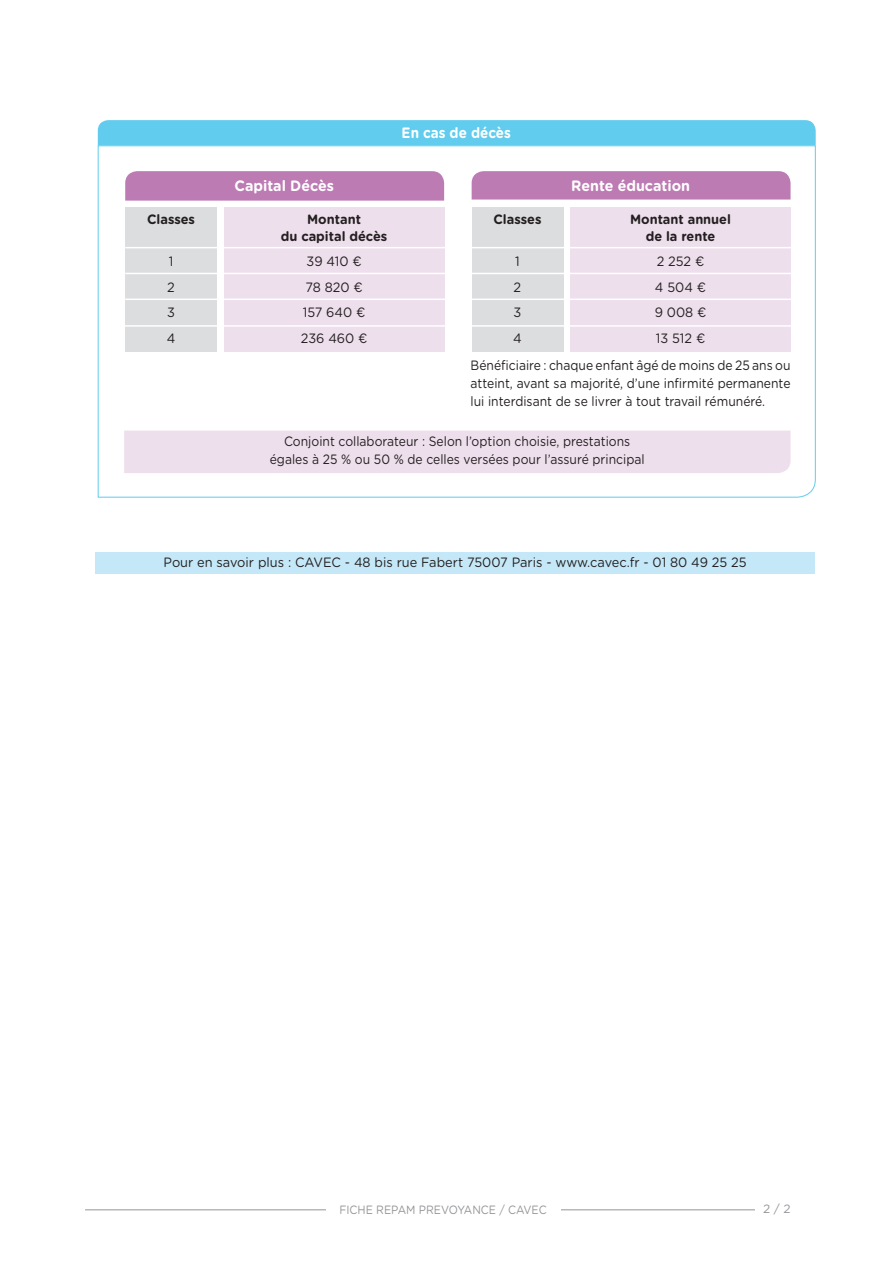
<style>
.page{position:relative;width:893px;height:1263px;background:#fff}
.page>*{position:absolute;margin:0;border:0;box-sizing:border-box;transform-origin:0 0}
.t1{font:700 15px "Gotham Rounded";color:#fff;scale:.95 1}
.t2{font:700 15px "Gotham Rounded";color:#fff;scale:.9 1}
.t3{font:13.5px/18px "Gotham Rounded";color:#231f20;text-align:center;scale:.9 1}
.t4{font:13.5px/25.5px "Gotham Rounded";color:#231f20;scale:.95 1}
.t5{font:700 13.5px/16.5px "Gotham Rounded";color:#231f20;text-align:center;scale:.95 1}
.t6{font:12px "Gotham Rounded";color:#939598;scale:.9 1}
.t7{font:12px "Gotham Rounded";color:#939598}
</style>
<div class="page">
<svg style="left:97px;top:145px;width:719px;height:353px"></svg>
<div style="left:98px;top:120px;width:718px;height:25px;background:#61cced"></div>
<div style="left:124px;top:431px;width:666px;height:42px;background:#eedfed"></div>
<hr style="left:85px;top:1209px;width:710px;height:1px;background:#939598">
<div style="left:326px;top:1204px;width:235px;height:15px;background:#fff"></div>
<div style="left:756px;top:1203px;width:42px;height:17px;background:#fff"></div>
<div style="left:125px;top:207px;width:92px;height:145px;background:#dcdddf"></div>
<div style="left:224px;top:207px;width:220px;height:145px;background:#eedfed"></div>
<svg style="left:125px;top:171px;width:319px;height:30px;background:#be7eb5"></svg>
<hr style="left:125px;top:247px;width:325px;height:1px;background:#fff">
<hr style="left:125px;top:273px;width:325px;height:1px;background:#fff">
<hr style="left:125px;top:299px;width:325px;height:1px;background:#fff">
<hr style="left:124px;top:325px;width:326px;height:2px;background:#fff">
<svg style="left:472px;top:171px;width:318px;height:29px;background:#be7eb5"></svg>
<div style="left:472px;top:207px;width:91px;height:145px;background:#dcdddf"></div>
<div style="left:570px;top:207px;width:220px;height:145px;background:#eedfed"></div>
<hr style="left:472px;top:247px;width:325px;height:1px;background:#fff">
<hr style="left:472px;top:273px;width:325px;height:1px;background:#fff">
<hr style="left:472px;top:299px;width:325px;height:1px;background:#fff">
<hr style="left:471px;top:325px;width:326px;height:2px;background:#fff">
<div style="left:95px;top:552px;width:720px;height:21px;background:#c4e8f7"></div>
<p class="t5" style="left:147px;top:210px;width:52px">Classes</p>
<p class="t4" style="left:167px;top:248px;width:11px">1<br>2<br>3<br>4</p>
<p class="t2" style="left:402px;top:122px;width:123px">En cas de décès</p>
<p class="t1" style="left:234px;top:174px;width:106px">Capital Décès</p>
<p class="t1" style="left:571px;top:174px;width:127px">Rente éducation</p>
<p class="t5" style="left:493px;top:210px;width:52px">Classes</p>
<p class="t4" style="left:513px;top:248px;width:11px">1<br>2<br>3<br>4</p>
<p class="t5" style="left:630px;top:210px;width:108px">Montant annuel de la rente</p>
<p class="t4" style="left:655px;top:248px;width:56px">2 252 €<br>4 504 €<br>9 008 €<br>13 512 €</p>
<p class="t3" style="left:471px;top:356px;width:357px;text-align:justify">Bénéficiaire : chaque enfant âgé de moins de 25 ans ou atteint, avant sa majorité, d’une infirmité permanente lui interdisant de se livrer à tout travail rémunéré.</p>
<p class="t5" style="left:281px;top:210px;width:114px">Montant<br>du capital décès</p>
<p class="t4" style="left:301px;top:248px;width:72px;text-align:center">39 410 €<br>78 820 €<br>157 640 €<br>236 460 €</p>
<p class="t3" style="left:270px;top:431px;width:418px">Conjoint collaborateur : Selon l’option choisie, prestations égales à 25 % ou 50 % de celles versées pour l’assuré principal</p>
<p class="t4" style="left:164px;top:549px;width:615px">Pour en savoir plus : CAVEC - 48 bis rue Fabert 75007 Paris - www.cavec.fr - 01 80 49 25 25</p>
<p class="t6" style="left:339px;top:1201px;width:232px">FICHE REPAM PREVOYANCE / CAVEC</p>
<p class="t7" style="left:763px;top:1200px;width:29px">2 / 2</p>
</div>
